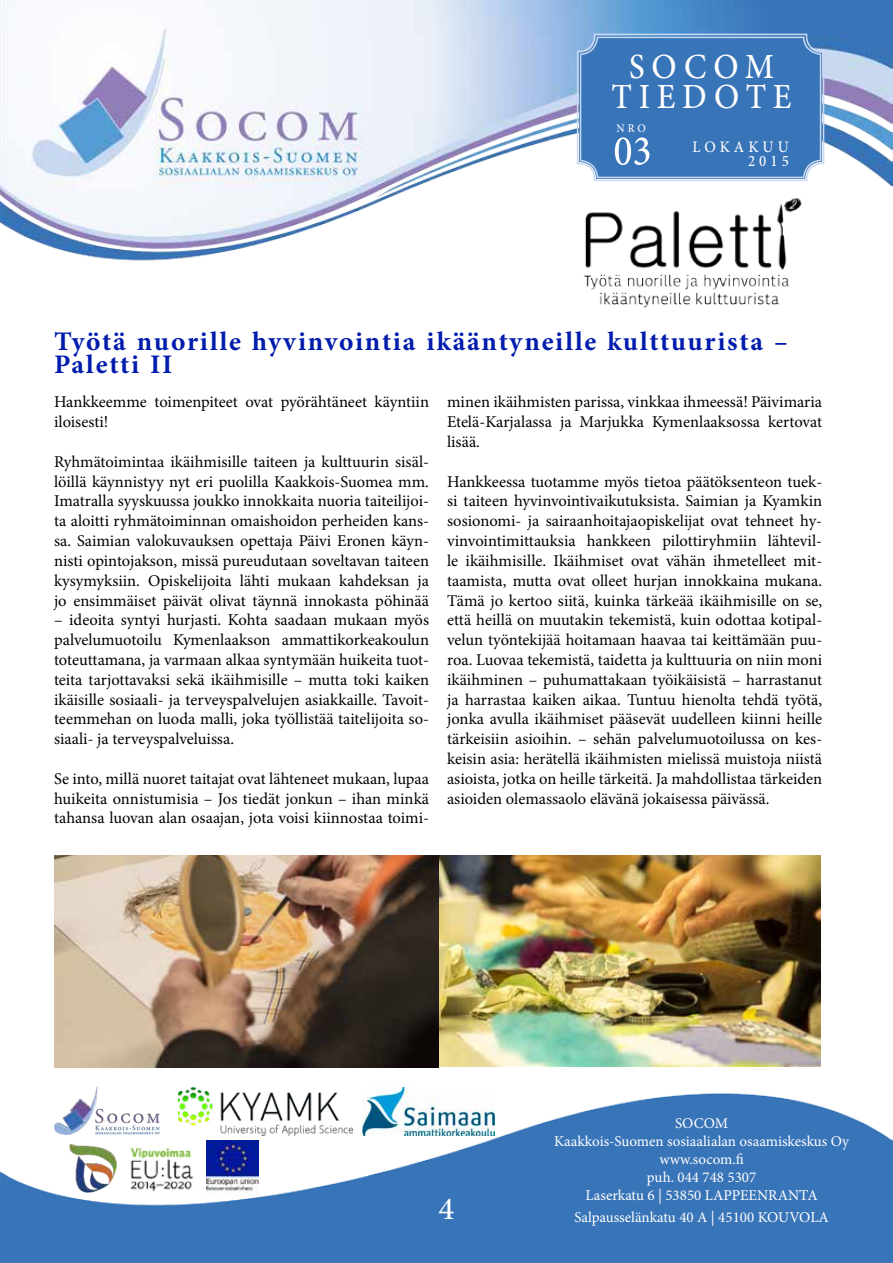
<style>
.page{position:relative;width:893px;height:1263px;background:#fff}
.page>*{position:absolute;margin:0;border:0;box-sizing:border-box;transform-origin:0 0}
.t1{font:60px "Adobe Arabic";color:#fff;scale:.9 1}
.t2{font:49.5px "Adobe Arabic";letter-spacing:.15em;color:#fff;scale:.9 1}
.t3{font:45px "Adobe Arabic";color:#fff}
.t4{font:700 37.5px "Adobe Arabic";letter-spacing:.05em;color:#001cad}
.t5{font:22.5px "Adobe Arabic";letter-spacing:.2em;color:#fff;scale:.9 1}
.t6{font:16.5px/19.8px "Minion Pro";color:#000;text-align:justify}
.t7{font:16.5px "Adobe Arabic";color:#fff;scale:.9 1}
.t8{font:15px/18px "Minion Pro";color:#fff;text-align:center}
</style>
<div class="page">
<img style="left:0;top:0;width:893px;height:261px">
<img style="left:0;top:1092px;width:893px;height:170px">
<svg style="left:576px;top:33px;width:249px;height:149px;background:#447cbc"></svg>
<div style="left:580px;top:37px;width:241px;height:141px;border:1px solid #c8d9f0;border-radius:17px"></div>
<img style="left:577px;top:182px;width:232px;height:126px">
<img style="left:54px;top:1086px;width:105px;height:48px">
<img style="left:179px;top:1087px;width:174px;height:48px">
<img style="left:363px;top:1087px;width:131px;height:48px">
<img style="left:69px;top:1144px;width:47px;height:48px">
<img style="left:124px;top:1141px;width:75px;height:54px">
<img style="left:206px;top:1141px;width:53px;height:54px">
<img style="left:438px;top:856px;width:383px;height:210px">
<img style="left:54px;top:856px;width:384px;height:211px">
<h2 class="t2" style="left:629px;top:32px;width:162px">SOCOM</h2>
<h2 class="t2" style="left:612px;top:62px;width:202px">TIEDOTE</h2>
<p class="t7" style="left:616px;top:116px;width:34px">NRO</p>
<h1 class="t1" style="left:613px;top:109px;width:44px">03</h1>
<h3 class="t5" style="left:692px;top:131px;width:109px">LOKAKUU</h3>
<h3 class="t5" style="left:748px;top:145px;width:47px">2015</h3>
<h3 class="t4" style="left:54px;top:315px;width:735px">Työtä nuorille hyvinvointia ikääntyneille kulttuurista –</h3>
<h3 class="t4" style="left:54px;top:338px;width:120px">Paletti II</h3>
<p class="t6" style="left:54px;top:392px;width:377px">Hankkeemme toimenpiteet ovat pyörähtäneet käyntiin iloisesti!</p>
<p class="t6" style="left:54px;top:452px;width:377px">Ryhmätoimintaa ikäihmisille taiteen ja kulttuurin sisäl&shy;löillä käynnistyy nyt eri puolilla Kaakkois-Suomea mm.<br>Imatralla syyskuussa joukko innokkaita nuoria taiteilijoi&shy;ta aloitti ryhmätoiminnan omaishoidon perheiden kans&shy;sa. Saimian valokuvauksen opettaja Päivi Eronen käyn&shy;nisti opintojakson, missä pureudutaan soveltavan taiteen kysymyksiin. Opiskelijoita lähti mukaan kahdeksan ja jo ensimmäiset päivät olivat täynnä innokasta pöhinää</p>
<p class="t6" style="left:54px;top:610px;width:377px">– ideoita syntyi hurjasti. Kohta saadaan mukaan myös palvelumuotoilu Kymenlaakson ammattikorkeakoulun toteuttamana, ja varmaan alkaa syntymään huikeita tuot&shy;teita tarjottavaksi sekä ikäihmisille – mutta toki kaiken ikäisille sosiaali- ja terveyspalvelujen asiakkaille. Tavoit&shy;teemmehan on luoda malli, joka työllistää taitelijoita so&shy;siaali- ja terveyspalveluissa.</p>
<p class="t6" style="left:54px;top:769px;width:377px">Se into, millä nuoret taitajat ovat lähteneet mukaan, lupaa huikeita onnistumisia – Jos tiedät jonkun – ihan minkä tahansa luovan alan osaajan, jota voisi kiinnostaa toimi-</p>
<p class="t6" style="left:447px;top:392px;width:377px">minen ikäihmisten parissa, vinkkaa ihmeessä! Päivimaria Etelä-Karjalassa ja Marjukka Kymenlaaksossa kertovat lisää.</p>
<p class="t6" style="left:447px;top:472px;width:377px">Hankkeessa tuotamme myös tietoa päätöksenteon tuek&shy;si taiteen hyvinvointivaikutuksista. Saimian ja Kyamkin sosionomi- ja sairaanhoitajaopiskelijat ovat tehneet hy&shy;vinvointimittauksia hankkeen pilottiryhmiin lähtevil&shy;le ikäihmisille. Ikäihmiset ovat vähän ihmetelleet mit&shy;taamista, mutta ovat olleet hurjan innokkaina mukana.<br>Tämä jo kertoo siitä, kuinka tärkeää ikäihmisille on se, että heillä on muutakin tekemistä, kuin odottaa kotipal&shy;velun työntekijää hoitamaan haavaa tai keittämään puu&shy;roa. Luovaa tekemistä, taidetta ja kulttuuria on niin moni ikäihminen – puhumattakaan työikäisistä – harrastanut ja harrastaa kaiken aikaa. Tuntuu hienolta tehdä työtä, jonka avulla ikäihmiset pääsevät uudelleen kiinni heille tärkeisiin asioihin. – sehän palvelumuotoilussa on kes&shy;keisin asia: herätellä ikäihmisten mielissä muistoja niistä asioista, jotka on heille tärkeitä. Ja mahdollistaa tärkeiden asioiden olemassaolo elävänä jokaisessa päivässä.</p>
<h3 class="t3" style="left:439px;top:1177px;width:17px">4</h3>
<p class="t8" style="left:554px;top:1115px;width:296px">SOCOM<br>Kaakkois-Suomen sosiaalialan osaamiskeskus Oy www.socom.fi<br>puh. 044 748 5307<br>Laserkatu 6 | 53850 LAPPEENRANTA</p>
<p class="t8" style="left:574px;top:1208px;width:256px">Salpausselänkatu 40 A | 45100 KOUVOLA</p>
</div>
